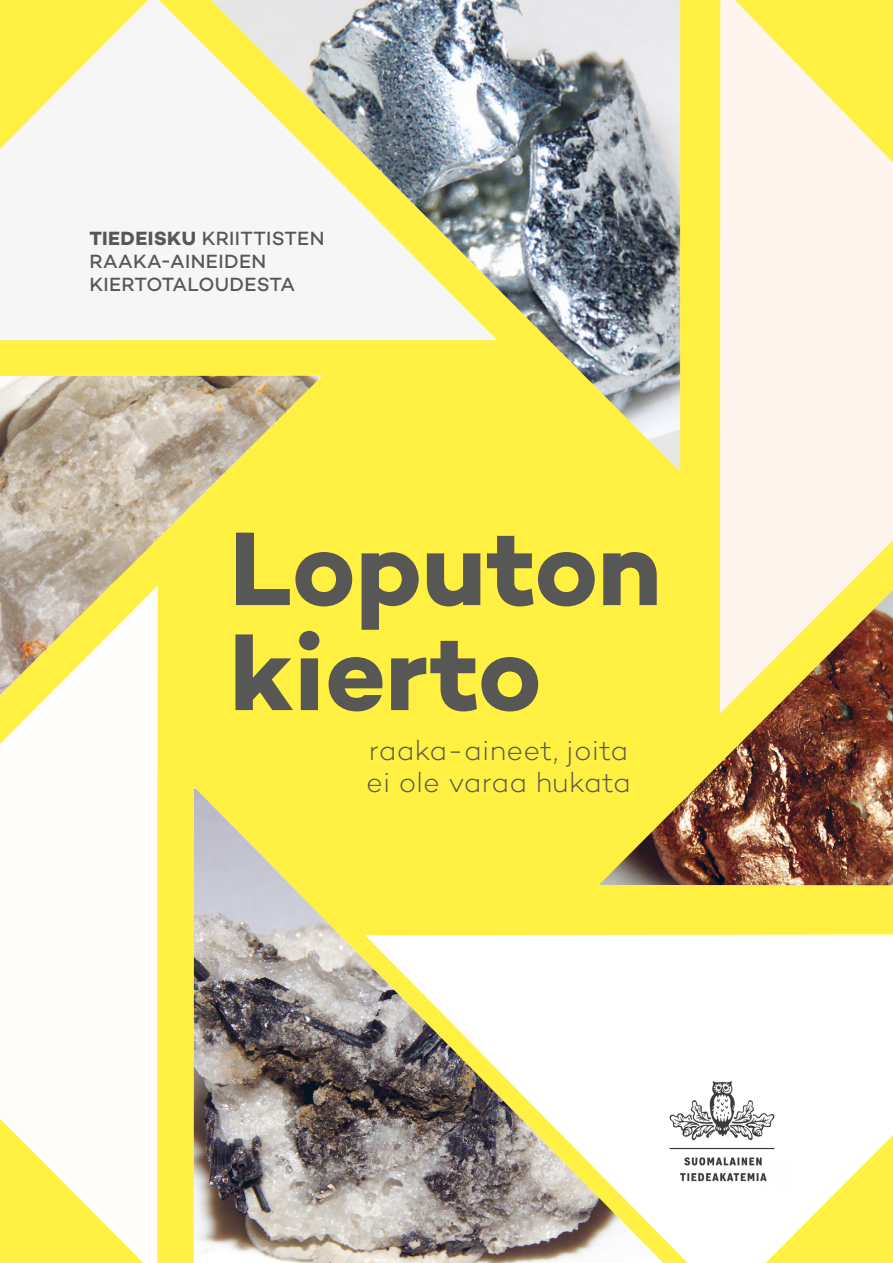
<style>
.page{position:relative;width:893px;height:1263px;background:#fff042}
.page>*{position:absolute;margin:0;border:0;box-sizing:border-box;transform-origin:0 0}
.H1_alaotsikko{font:700 106.5px/105px "Campton";letter-spacing:-.005em;color:#575756}
.H1_alaotsikko-2{font:300 28.5px/31.5px "Campton";letter-spacing:.005em;color:#575756}
.H1_yläotsikko{font:500 19.5px/23.4px "Campton";letter-spacing:.02em;color:#575756}
.s1{font-weight:700}
</style>
<div class="page">
<svg style="left:663px;top:934px;width:230px;height:329px;background:#fffce4"></svg>
<img style="left:194px;top:789px;width:469px;height:474px">
<img style="left:599px;top:692px;width:294px;height:193px">
<svg style="left:720px;top:0;width:173px;height:714px;fill:#fef6ee"></svg>
<img style="left:214px;top:0;width:466px;height:440px">
<svg style="left:0;top:0;width:497px;height:340px;fill:#f6f6f6"></svg>
<img style="left:0;top:376px;width:322px;height:209px">
<svg style="left:0;top:585px;width:158px;height:678px;fill:#fffdfb"></svg>
<img style="left:651px;top:1068px;width:143px;height:127px">
<p class="H1_yläotsikko" style="left:89px;top:226px;width:237px"><span class="s1">TIEDEISKU</span> KRIITTISTEN<br>RAAKA-AINEIDEN<br>KIERTOTALOUDESTA</p>
<h1 class="H1_alaotsikko" style="left:230px;top:514px;width:434px">Loputon kierto</h1>
<h1 class="H1_alaotsikko-2" style="left:366px;top:734px;width:266px">raaka-aineet, joita ei ole varaa hukata</h1>
</div>
